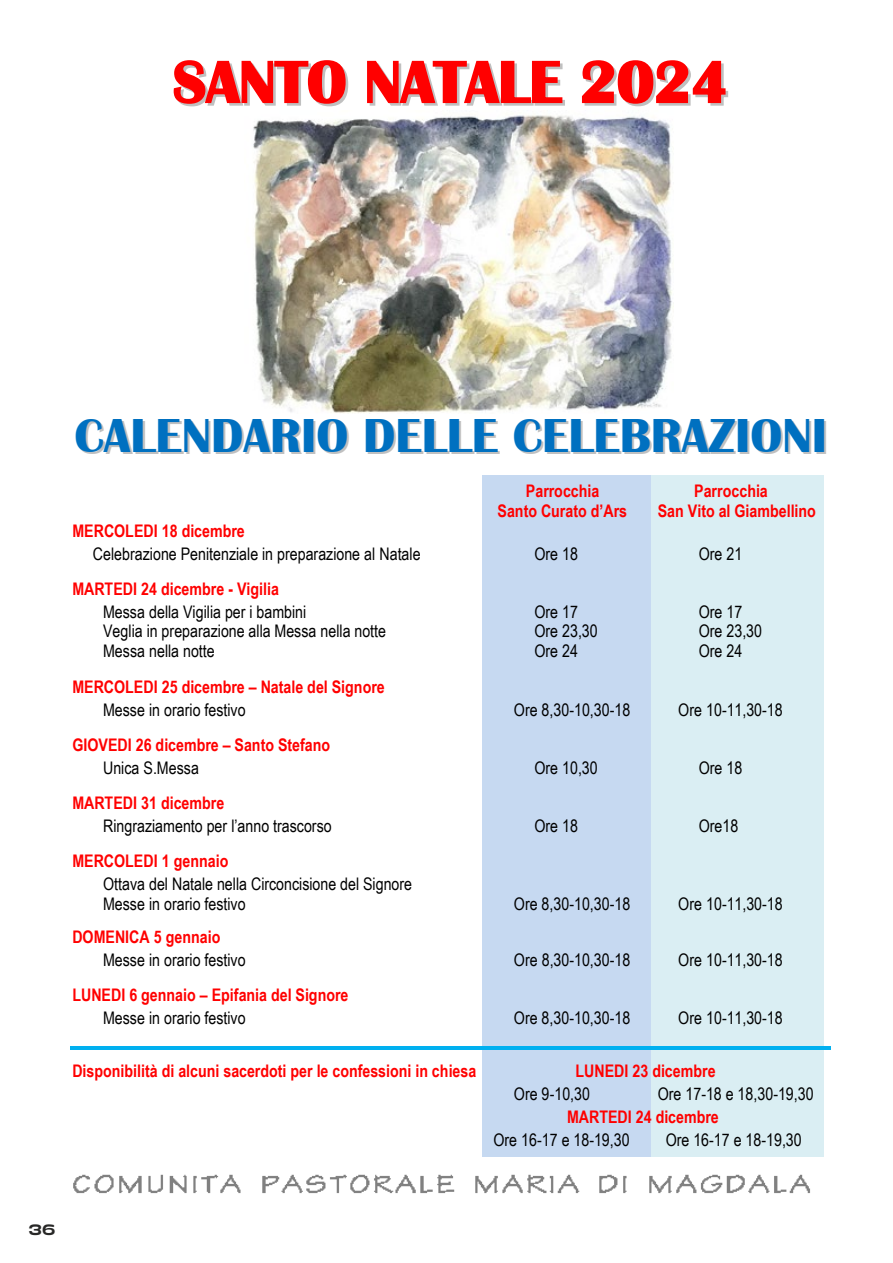
<style>
.page{position:relative;width:893px;height:1263px;background:#fff}
.page>*{position:absolute;margin:0;border:0;box-sizing:border-box;transform-origin:0 0}
.t1{font:700 60.75px "Britannic";color:#f00}
.t2{font:700 49.05px "Britannic";color:#0070c0}
.t3{font:17.4px/20px "Arial Narrow";color:#000}
.t4{font:700 17.4px "Arial Narrow";color:#f00}
.t5{font:15px "Monument Extended";color:#282827}
</style>
<div class="page">
<div style="left:483px;top:475px;width:168px;height:681px;background:#c6d9f1"></div>
<div style="left:651px;top:475px;width:172px;height:681px;background:#daeef3"></div>
<img style="left:253px;top:115px;width:421px;height:298px">
<hr style="left:70px;top:1046px;width:761px;height:4px;background:#00b0f0">
<img style="left:73px;top:1174px;width:168px;height:20px">
<img style="left:262px;top:1174px;width:193px;height:20px">
<img style="left:475px;top:1174px;width:105px;height:20px">
<img style="left:599px;top:1174px;width:211px;height:20px">
<h1 class="t1" style="left:173px;top:48px;width:557px">SANTO NATALE 2024</h1>
<h2 class="t2" style="left:74px;top:408px;width:754px">CALENDARIO DELLE CELEBRAZIONI</h2>
<p class="t4" style="left:526px;top:478px;width:75px">Parrocchia</p>
<p class="t4" style="left:694px;top:478px;width:75px">Parrocchia</p>
<p class="t4" style="left:497px;top:497px;width:131px">Santo Curato d’Ars</p>
<p class="t4" style="left:658px;top:497px;width:160px">San Vito al Giambellino</p>
<p class="t4" style="left:72px;top:517px;width:174px">MERCOLEDI 18 dicembre</p>
<p class="t3" style="left:93px;top:543px;width:329px">Celebrazione Penitenziale in preparazione al Natale</p>
<p class="t3" style="left:534px;top:543px;width:45px">Ore 18</p>
<p class="t3" style="left:699px;top:543px;width:45px">Ore 21</p>
<p class="t4" style="left:72px;top:575px;width:208px">MARTEDI 24 dicembre - Vigilia</p>
<p class="t3" style="left:103px;top:601px;width:205px">Messa della Vigilia per i bambini</p>
<p class="t3" style="left:534px;top:601px;width:45px">Ore 17</p>
<p class="t3" style="left:699px;top:601px;width:45px">Ore 17</p>
<p class="t3" style="left:103px;top:621px;width:284px">Veglia in preparazione alla Messa nella notte</p>
<p class="t3" style="left:534px;top:621px;width:65px">Ore 23,30</p>
<p class="t3" style="left:699px;top:621px;width:65px">Ore 23,30</p>
<p class="t3" style="left:103px;top:641px;width:113px">Messa nella notte</p>
<p class="t3" style="left:534px;top:641px;width:45px">Ore 24</p>
<p class="t3" style="left:699px;top:641px;width:45px">Ore 24</p>
<p class="t4" style="left:72px;top:673px;width:314px">MERCOLEDI 25 dicembre – Natale del Signore</p>
<p class="t3" style="left:103px;top:699px;width:144px">Messe in orario festivo</p>
<p class="t3" style="left:514px;top:699px;width:118px">Ore 8,30-10,30-18</p>
<p class="t3" style="left:678px;top:699px;width:106px">Ore 10-11,30-18</p>
<p class="t4" style="left:72px;top:731px;width:259px">GIOVEDI 26 dicembre – Santo Stefano</p>
<p class="t3" style="left:103px;top:757px;width:97px">Unica S.Messa</p>
<p class="t3" style="left:534px;top:757px;width:65px">Ore 10,30</p>
<p class="t3" style="left:699px;top:757px;width:45px">Ore 18</p>
<p class="t4" style="left:72px;top:789px;width:153px">MARTEDI 31 dicembre</p>
<p class="t3" style="left:103px;top:815px;width:230px">Ringraziamento per l’anno trascorso</p>
<p class="t3" style="left:534px;top:815px;width:45px">Ore 18</p>
<p class="t3" style="left:699px;top:815px;width:41px">Ore18</p>
<p class="t4" style="left:72px;top:848px;width:157px">MERCOLEDI 1 gennaio</p>
<p class="t3" style="left:103px;top:873px;width:311px">Ottava del Natale nella Circoncisione del Signore<br>Messe in orario festivo</p>
<p class="t3" style="left:514px;top:893px;width:118px">Ore 8,30-10,30-18</p>
<p class="t3" style="left:678px;top:893px;width:106px">Ore 10-11,30-18</p>
<p class="t4" style="left:72px;top:924px;width:150px">DOMENICA 5 gennaio</p>
<p class="t3" style="left:103px;top:949px;width:144px">Messe in orario festivo</p>
<p class="t3" style="left:514px;top:949px;width:118px">Ore 8,30-10,30-18</p>
<p class="t3" style="left:678px;top:949px;width:106px">Ore 10-11,30-18</p>
<p class="t4" style="left:72px;top:982px;width:278px">LUNEDI 6 gennaio – Epifania del Signore</p>
<p class="t3" style="left:103px;top:1007px;width:144px">Messe in orario festivo</p>
<p class="t3" style="left:514px;top:1007px;width:118px">Ore 8,30-10,30-18</p>
<p class="t3" style="left:678px;top:1007px;width:106px">Ore 10-11,30-18</p>
<p class="t4" style="left:72px;top:1058px;width:405px">Disponibilità di alcuni sacerdoti per le confessioni in chiesa</p>
<p class="t4" style="left:575px;top:1058px;width:142px">LUNEDI 23 dicembre</p>
<p class="t3" style="left:514px;top:1083px;width:78px">Ore 9-10,30</p>
<p class="t3" style="left:658px;top:1083px;width:157px">Ore 17-18 e 18,30-19,30</p>
<p class="t4" style="left:567px;top:1104px;width:153px">MARTEDI 24 dicembre</p>
<p class="t3" style="left:493px;top:1129px;width:138px">Ore 16-17 e 18-19,30</p>
<p class="t3" style="left:666px;top:1129px;width:138px">Ore 16-17 e 18-19,30</p>
<p class="t5" style="left:29px;top:1218px;width:28px">36</p>
</div>
